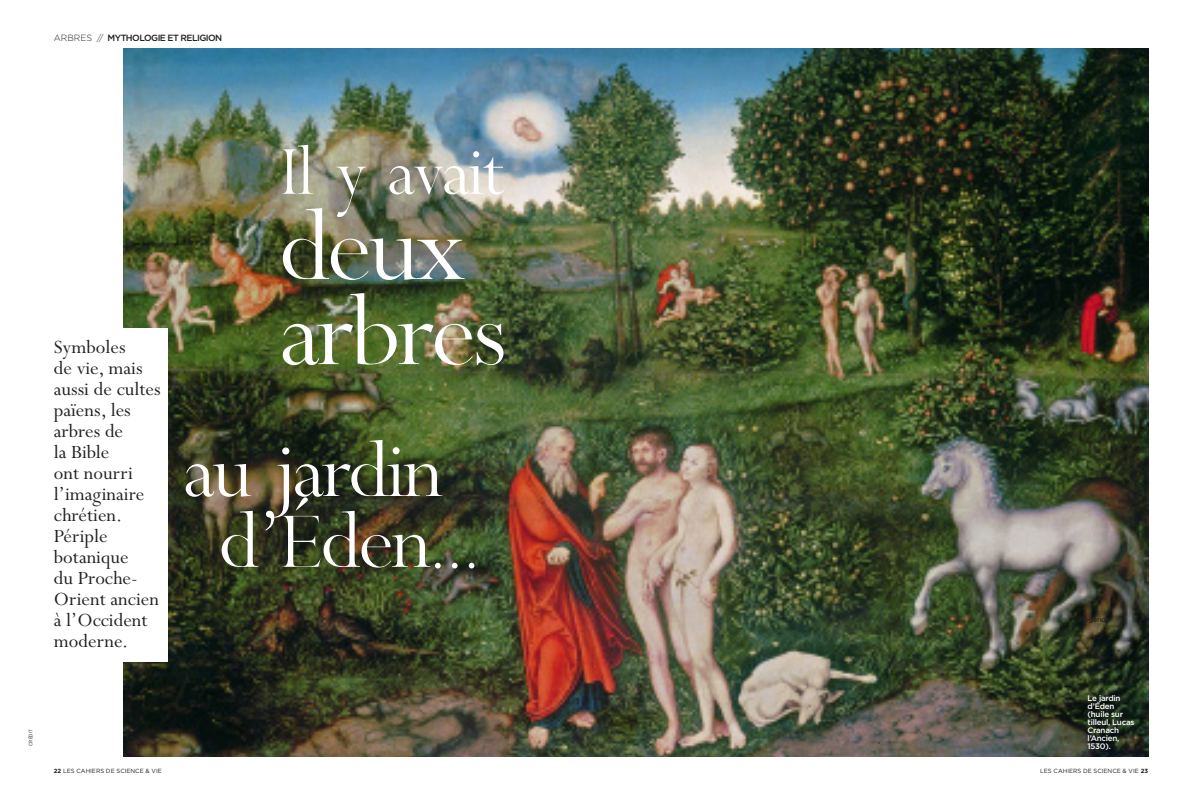
<style>
.page{position:relative;width:1202px;height:808px;background:#fff}
.page>*{position:absolute;margin:0;border:0;box-sizing:border-box;transform-origin:0 0}
.t1{font:112.9px "Perpetua Pit";letter-spacing:-.04em;color:#fff}
.t2{font:89.3px "Perpetua Pit";letter-spacing:-.04em;color:#fff}
.t3{font:78px "Perpetua Pit";letter-spacing:-.04em;color:#fff}
.SV_chapô{font:21px/21px "Perpetua Std";color:#231f20}
.SV_texte_courant{font:italic 10px "Goudy Std";color:#231f20}
.t4{font:500 9px "Gotham";letter-spacing:-.06em;color:#231f20}
.SV_légende_noire{font:500 8px/8px "Gotham";letter-spacing:-.03em;color:#fff}
.SV_légende_noire-2{font:500 7px "Gotham";letter-spacing:-.03em;color:#231f20}
.t5{font:6px "Gotham";color:#231f20}
.t6{font:5px "Gotham Narrow";color:#231f20}
.s1{font-weight:300}
.s2{font-size:67px}
.s3{font-weight:700}
</style>
<div class="page">
<img style="left:123px;top:49px;width:1025px;height:707px">
<div style="left:48px;top:329px;width:119px;height:333px;background:#fff"></div>
<p class="t4" style="left:54px;top:32px;width:170px"><span class="s1">ARBRES //</span> MYTHOLOGIE ET RELIGION</p>
<p class="SV_chapô" style="left:54px;top:338px;width:73px">Symboles</p>
<p class="SV_chapô" style="left:54px;top:359px;width:90px">de vie, mais</p>
<p class="t3" style="left:279px;top:131px;width:227px">Il y avait</p>
<p class="t1" style="left:279px;top:188px;width:189px">deux</p>
<p class="t1" style="left:279px;top:273px;width:230px">arbres</p>
<p class="SV_chapô" style="left:54px;top:380px;width:108px">aussi de cultes païens, les arbres de</p>
<p class="SV_chapô" style="left:54px;top:443px;width:57px">la Bible</p>
<p class="SV_chapô" style="left:54px;top:464px;width:92px">ont nourri l’imaginaire chrétien.<br>Périple botanique</p>
<p class="SV_chapô" style="left:54px;top:569px;width:107px">du Proche-<br>Orient ancien à l’Occident moderne.</p>
<p class="t2" style="left:183px;top:424px;width:262px">au jardin</p>
<p class="t2" style="left:219px;top:494px;width:264px">d’Éden<span class="s2">...</span></p>
<p class="t6" style="left:27px;top:746px;width:18px;rotate:-90deg">CRÉDIT</p>
<p class="SV_texte_courant" style="left:877px;top:735px;width:6px">«</p>
<p class="SV_légende_noire-2" style="left:1079px;top:615px;width:33px">Mégende</p>
<p class="SV_légende_noire" style="left:1088px;top:694px;width:48px">Le jardin d’Éden (huile sur tilleul, Lucas<br>Cranach l’Ancien,<br>1530).</p>
<p class="t5" style="left:54px;top:767px;width:109px"><span class="s3">22</span> LES CAHIERS DE SCIENCE &amp; VIE</p>
<p class="t5" style="left:1040px;top:767px;width:109px">LES CAHIERS DE SCIENCE &amp; VIE <span class="s3">23</span></p>
</div>
